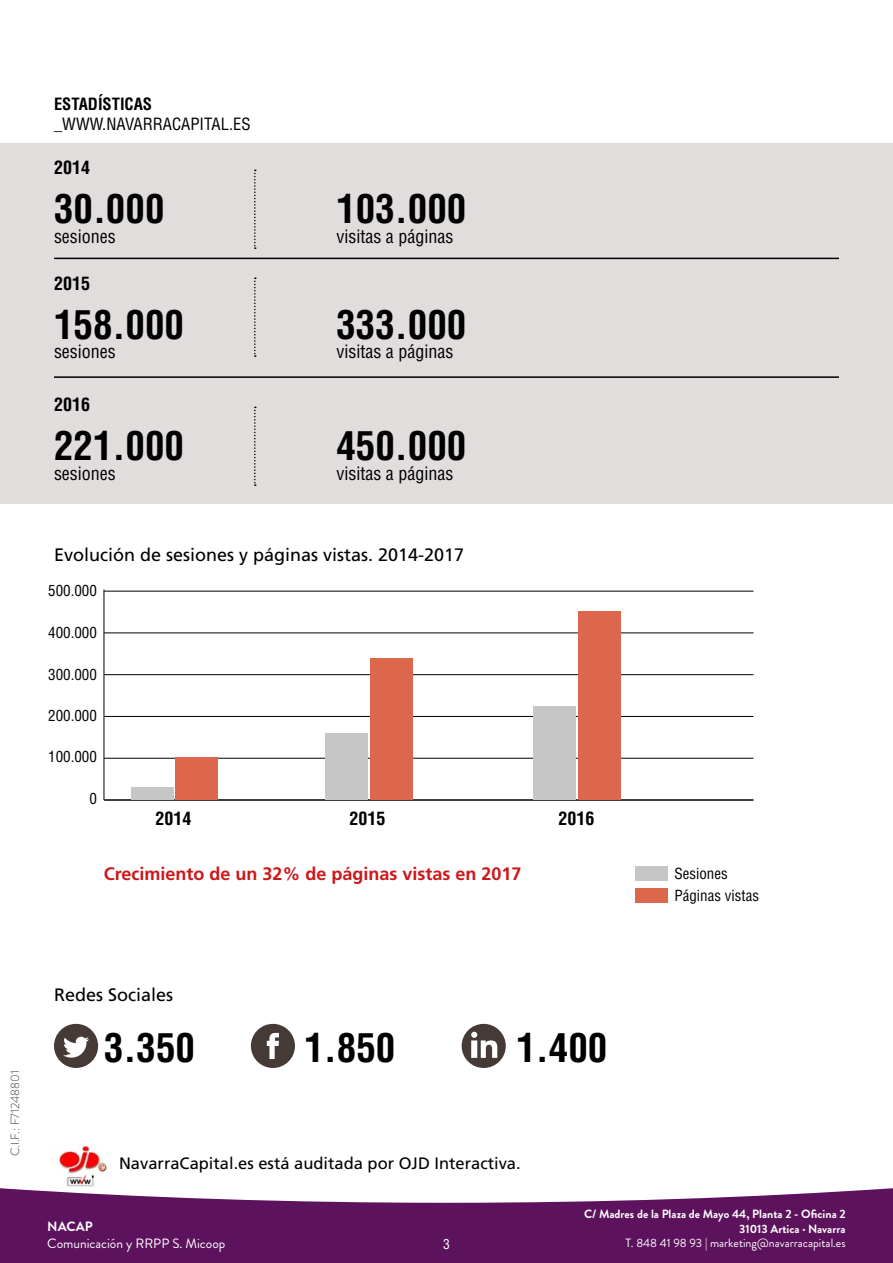
<style>
.page{position:relative;width:893px;height:1263px;background:#fff}
.page>*{position:absolute;margin:0;border:0;box-sizing:border-box;transform-origin:0 0}
.t1{font:700 condensed 39px "Helvetica LT Std";color:#000}
.t2{font:condensed 18px "Helvetica LT Std";color:#000}
.t3{font:18px "Frutiger LT Std";color:#000}
.t4{font:700 18px "Frutiger LT Std";color:#cd171a}
.t5{font:700 condensed 18px "Helvetica LT Std";color:#000}
.t6{font:16.5px "Frutiger LT Std";color:#000}
.t7{font:condensed 16.5px "Helvetica LT Std";color:#000}
.t8{font:700 condensed 16.5px "Helvetica LT Std";color:#000}
.t9{font:condensed 15px/22px "Helvetica LT Std";color:#000}
.t10{font:13.5px "Brandon Grotesque";color:#fff}
.t11{font:700 13.5px "Brandon Grotesque";color:#fff}
.t12{font:condensed 13.5px "Helvetica LT Std";color:#fff}
.t13{font:700 12px/14.4px "Brandon Grotesque";color:#fff;text-align:right}
.t14{font:12px "Brandon Grotesque";color:#fff}
.t15{font:300 12px "Brandon Grotesque";color:#453a36}
</style>
<div class="page">
<svg style="left:0;top:1188px;width:893px;height:75px;background:#713171"></svg>
<div style="left:0;top:144px;width:893px;height:360px;background:#e0dddc"></div>
<hr style="left:54px;top:258px;width:785px;height:1px;background:#000">
<hr style="left:54px;top:376px;width:785px;height:2px;background:#000">
<svg style="left:254px;top:277px;width:2px;height:80px"></svg>
<svg style="left:254px;top:170px;width:2px;height:79px"></svg>
<svg style="left:254px;top:407px;width:2px;height:79px"></svg>
<hr style="left:104px;top:799px;width:649px;height:2px;background:#000">
<hr style="left:104px;top:716px;width:649px;height:1px;background:#000">
<hr style="left:104px;top:633px;width:649px;height:1px;background:#000">
<hr style="left:104px;top:758px;width:649px;height:1px;background:#000">
<hr style="left:104px;top:674px;width:649px;height:1px;background:#000">
<hr style="left:104px;top:591px;width:649px;height:1px;background:#000">
<div style="left:131px;top:787px;width:42px;height:13px;background:#c6c6c6"></div>
<div style="left:325px;top:734px;width:42px;height:66px;background:#c6c6c6"></div>
<div style="left:534px;top:706px;width:42px;height:94px;background:#c6c6c6"></div>
<div style="left:176px;top:757px;width:42px;height:43px;background:#dc674c"></div>
<div style="left:370px;top:658px;width:42px;height:142px;background:#dc674c"></div>
<div style="left:579px;top:611px;width:42px;height:189px;background:#dc674c"></div>
<div style="left:635px;top:866px;width:33px;height:15px;background:#c6c6c6"></div>
<div style="left:635px;top:888px;width:33px;height:15px;background:#dc674c"></div>
<hr style="left:104px;top:589px;width:1px;height:211px;background:#000">
<img style="left:58px;top:1145px;width:50px;height:42px">
<svg style="left:54px;top:1024px;width:44px;height:44px"></svg>
<svg style="left:462px;top:1024px;width:44px;height:44px"></svg>
<svg style="left:251px;top:1024px;width:44px;height:44px"></svg>
<p class="t8" style="left:54px;top:94px;width:100px">ESTADÍSTICAS</p>
<p class="t7" style="left:54px;top:114px;width:198px">_WWW.NAVARRACAPITAL.ES</p>
<p class="t5" style="left:54px;top:156px;width:37px">2014</p>
<h1 class="t1" style="left:54px;top:185px;width:112px">30.000</h1>
<p class="t2" style="left:54px;top:225px;width:63px">sesiones</p>
<p class="t5" style="left:54px;top:272px;width:37px">2015</p>
<h1 class="t1" style="left:54px;top:300px;width:131px">158.000</h1>
<p class="t2" style="left:54px;top:340px;width:63px">sesiones</p>
<p class="t5" style="left:54px;top:393px;width:37px">2016</p>
<h1 class="t1" style="left:54px;top:421px;width:131px">221.000</h1>
<p class="t2" style="left:54px;top:462px;width:63px">sesiones</p>
<h1 class="t1" style="left:336px;top:185px;width:131px">103.000</h1>
<p class="t2" style="left:336px;top:225px;width:118px">visitas a páginas</p>
<h1 class="t1" style="left:336px;top:300px;width:131px">333.000</h1>
<p class="t2" style="left:336px;top:340px;width:118px">visitas a páginas</p>
<h1 class="t1" style="left:336px;top:421px;width:131px">450.000</h1>
<p class="t2" style="left:336px;top:462px;width:118px">visitas a páginas</p>
<p class="t3" style="left:54px;top:544px;width:412px">Evolución de sesiones y páginas vistas. 2014-2017</p>
<p class="t9" style="left:48px;top:579px;width:50px">500.000</p>
<p class="t9" style="left:48px;top:622px;width:50px">400.000</p>
<p class="t9" style="left:48px;top:663px;width:50px">300.000</p>
<p class="t9" style="left:48px;top:704px;width:50px">200.000</p>
<p class="t9" style="left:48px;top:745px;width:50px">100.000</p>
<p class="t9" style="left:89px;top:788px;width:9px">0</p>
<p class="t5" style="left:155px;top:807px;width:37px">2014</p>
<p class="t5" style="left:349px;top:807px;width:37px">2015</p>
<p class="t5" style="left:558px;top:807px;width:37px">2016</p>
<p class="t4" style="left:104px;top:863px;width:419px">Crecimiento de un 32% de páginas vistas en 2017</p>
<p class="t9" style="left:674px;top:862px;width:86px">Sesiones<br>Páginas vistas</p>
<p class="t15" style="left:7px;top:1156px;width:87px;rotate:-90deg">C.I.F.: F71248801</p>
<p class="t3" style="left:54px;top:984px;width:121px">Redes Sociales</p>
<h1 class="t1" style="left:104px;top:1023px;width:92px">3.350</h1>
<h1 class="t1" style="left:304px;top:1023px;width:92px">1.850</h1>
<h1 class="t1" style="left:516px;top:1023px;width:92px">1.400</h1>
<p class="t6" style="left:119px;top:1153px;width:403px">NavarraCapital.es está auditada por OJD Interactiva.</p>
<p class="t11" style="left:47px;top:1217px;width:47px">NACAP</p>
<p class="t10" style="left:47px;top:1234px;width:180px">Comunicación y RRPP S. Micoop</p>
<p class="t12" style="left:443px;top:1236px;width:8px">3</p>
<p class="t13" style="left:584px;top:1207px;width:263px">C/ Madres de la Plaza de Mayo 44, Planta 2 - Oficina 2<br>31013 Artica · Navarra</p>
<p class="t14" style="left:626px;top:1235px;width:222px">T. 848 41 98 93 | marketing@navarracapital.es</p>
</div>
